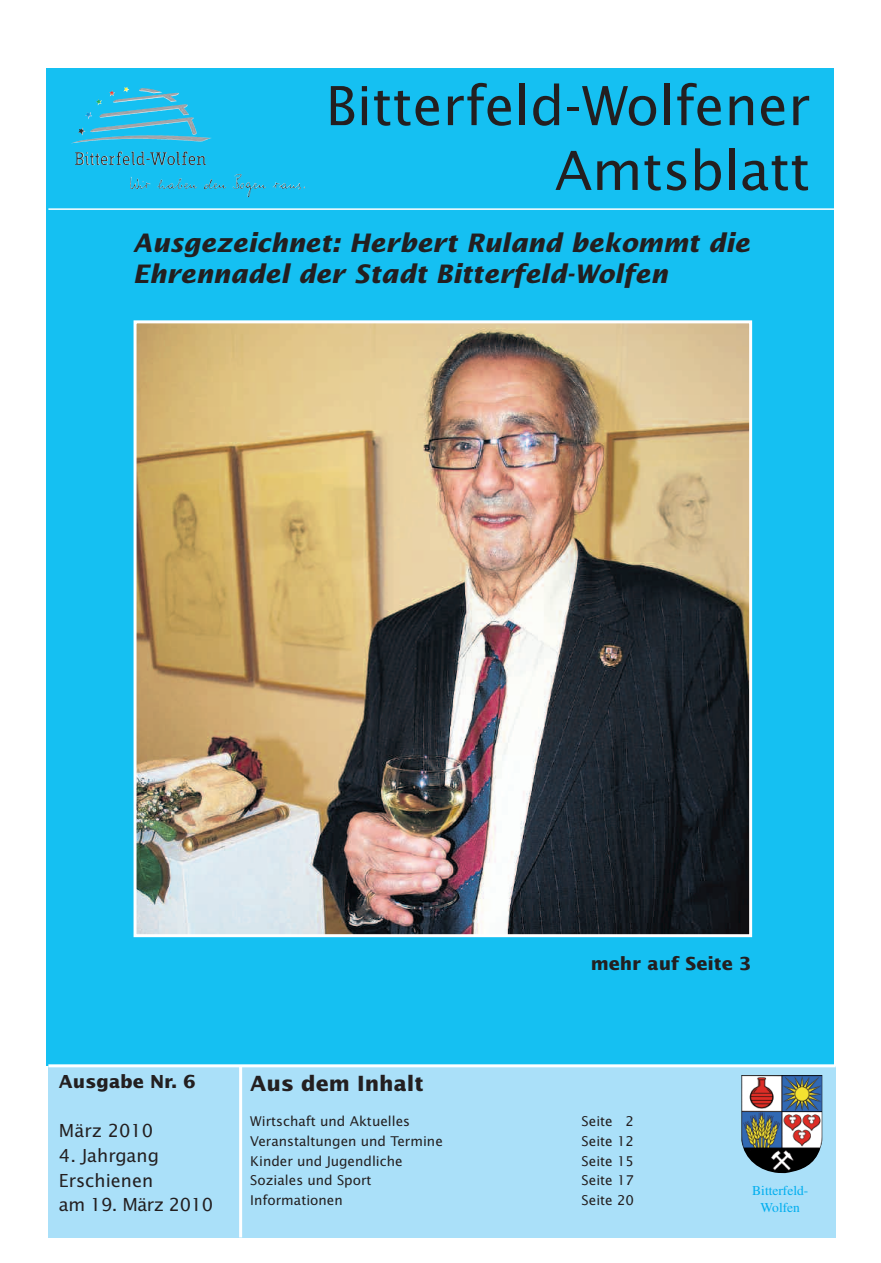
<style>
.page{position:relative;width:881px;height:1263px;background:#fff}
.page>*{position:absolute;margin:0;border:0;box-sizing:border-box;transform-origin:0 0}
.t1{font:54px/64.8px "Lucida Sans";color:#231f20;text-align:right}
.t2{font:italic 700 25.5px/30.6px "Lucida Sans";color:#231f20}
.t3{font:700 21px "Lucida Sans";color:#231f20}
.t4{font:18px/24.6px "Lucida Sans";color:#231f20}
.t5{font:700 18px "Lucida Sans";color:#231f20}
.t6{font:13.5px "Lucida Sans";color:#231f20}
.t7{font:13.5px/16.2px "Times LT";color:#00aeef;text-align:center}
</style>
<div class="page">
<div style="left:48px;top:1066px;width:787px;height:171px;background:#aae0f9"></div>
<div style="left:47px;top:68px;width:786px;height:998px;background:#15c0f2"></div>
<img style="left:741px;top:1075px;width:81px;height:98px">
<img style="left:137px;top:324px;width:610px;height:609px">
<div style="left:133px;top:320px;width:618px;height:617px;border:3px solid #fff"></div>
<img style="left:72px;top:104px;width:139px;height:39px">
<hr style="left:48px;top:208px;width:797px;height:2px;background:#fff">
<hr style="left:48px;top:1064px;width:787px;height:3px;background:#fff">
<hr style="left:239px;top:1066px;width:3px;height:171px;background:#fff">
<h1 class="t1" style="left:325px;top:77px;width:486px">Bitterfeld-Wolfener<br>Amtsblatt</h1>
<h2 class="t2" style="left:133px;top:229px;width:618px">Ausgezeichnet: Herbert Ruland bekommt die<br>Ehrennadel der Stadt Bitterfeld-Wolfen</h2>
<h3 class="t5" style="left:590px;top:956px;width:162px">mehr auf Seite 3</h3>
<h3 class="t5" style="left:59px;top:1074px;width:138px">Ausgabe Nr. 6</h3>
<h3 class="t4" style="left:59px;top:1120px;width:96px">März 2010</h3>
<h3 class="t4" style="left:59px;top:1144px;width:156px">4. Jahrgang<br>Erschienen<br>am 19. März 2010</h3>
<h3 class="t3" style="left:250px;top:1074px;width:175px">Aus dem Inhalt</h3>
<p class="t6" style="left:250px;top:1116px;width:161px">Wirtschaft und Aktuelles</p>
<p class="t6" style="left:581px;top:1116px;width:54px">Seite 2</p>
<p class="t6" style="left:250px;top:1135px;width:194px">Veranstaltungen und Termine</p>
<p class="t6" style="left:581px;top:1135px;width:54px">Seite 12</p>
<p class="t6" style="left:250px;top:1155px;width:154px">Kinder und Jugendliche</p>
<p class="t6" style="left:581px;top:1155px;width:54px">Seite 15</p>
<p class="t6" style="left:250px;top:1175px;width:123px">Soziales und Sport</p>
<p class="t6" style="left:581px;top:1175px;width:54px">Seite 17</p>
<p class="t6" style="left:250px;top:1195px;width:94px">Informationen</p>
<p class="t6" style="left:581px;top:1195px;width:54px">Seite 20</p>
<p class="t7" style="left:752px;top:1182px;width:58px">Bitterfeld-<br>Wolfen</p>
</div>
